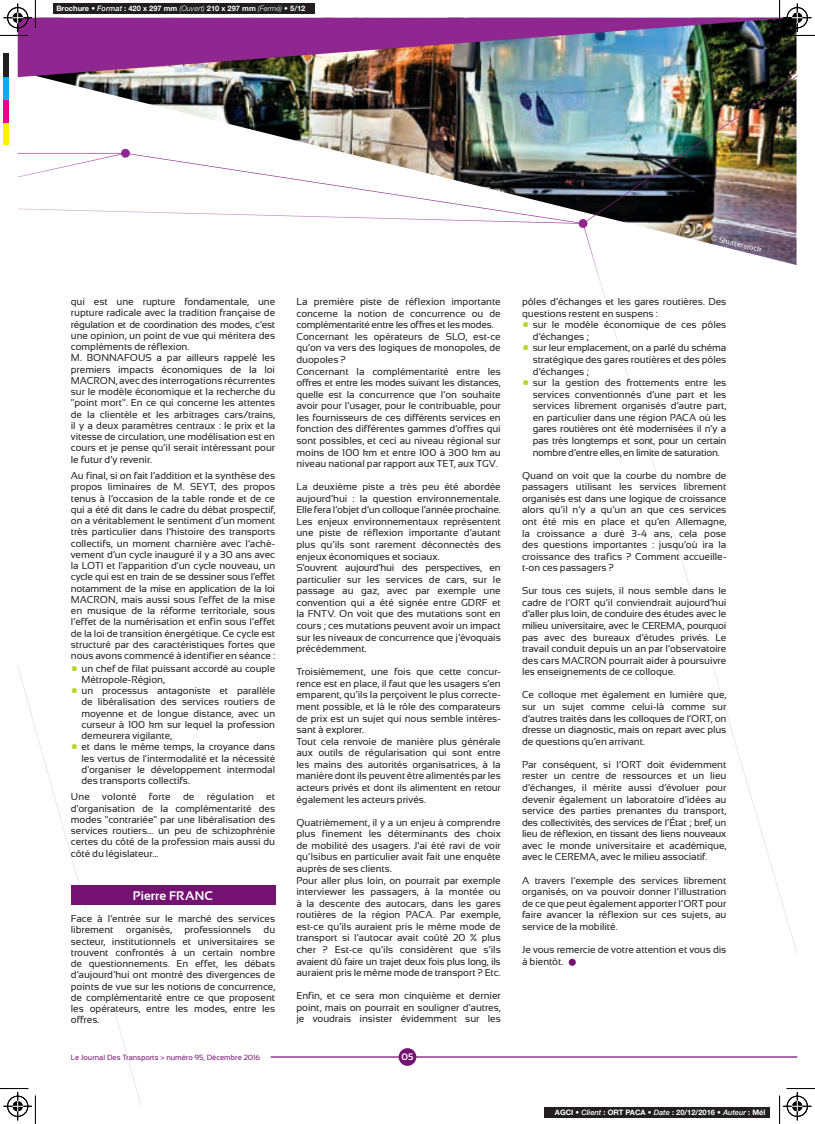
<style>
.page{position:relative;width:815px;height:1124px;background:#fff}
.page>*{position:absolute;margin:0;border:0;box-sizing:border-box;transform-origin:0 0}
.t1{font:700 12.5px "Sansation";letter-spacing:.01em;color:#fff}
.t2{font:10px/11.5px "Sansation";letter-spacing:-.005em;color:#231f20;text-align:justify}
.t3{font:700 9.38px "Sansation";color:#fff}
.t4{font:700 7.5px "Helvetica Neue LT Std";color:#fff}
.t5{font:7.5px "Sansation";color:#741272}
.s1{font-weight:500;font-style:italic}
.s2{font-weight:300;font-style:italic}
.s3{font-size:23.75px;color:#bcd531}
</style>
<div class="page">
<img style="left:18px;top:18px;width:774px;height:58px">
<img style="left:18px;top:666px;width:124px;height:440px">
<img style="left:584px;top:224px;width:213px;height:729px">
<img style="left:18px;top:76px;width:779px;height:148px">
<div style="left:121px;top:149px;width:9px;height:9px;background:#90268f;border-radius:50%"></div>
<div style="left:579px;top:219px;width:9px;height:9px;background:#90268f;border-radius:50%"></div>
<div style="left:71px;top:885px;width:204px;height:19px;background:#741272"></div>
<div style="left:569px;top:958px;width:7px;height:7px;background:#741272;border-radius:50%"></div>
<hr style="left:271px;top:1056px;width:526px;height:1px;background:#741272">
<div style="left:399px;top:1047px;width:17px;height:18px;background:#741272;border-radius:50%"></div>
<svg style="left:0;top:0;width:36px;height:36px"></svg>
<svg style="left:779px;top:1088px;width:36px;height:35px"></svg>
<svg style="left:779px;top:0;width:36px;height:36px"></svg>
<svg style="left:0;top:1087px;width:36px;height:36px"></svg>
<div style="left:4px;top:122px;width:5px;height:23px;background:#fff101"></div>
<div style="left:4px;top:99px;width:5px;height:23px;background:#ed028c"></div>
<div style="left:4px;top:76px;width:5px;height:23px;background:#00aeef"></div>
<div style="left:4px;top:53px;width:5px;height:23px;background:#231f20"></div>
<div style="left:53px;top:4px;width:261px;height:10px;background:#231f20"></div>
<div style="left:544px;top:1107px;width:225px;height:10px;background:#231f20"></div>
<svg style="left:711px;top:235px;width:51px;height:17px"></svg>
<p class="t4" style="left:56px;top:4px;width:251px">Brochure • <span class="s1">Format</span> : 420 x 297 mm <span class="s2">(Ouvert)</span> 210 x 297 mm <span class="s2">(Fermé)</span> • 5/12</p>
<p class="t2" style="left:71px;top:296px;width:206px;text-align:left">qui est une rupture fondamentale, une rupture radicale avec la tradition française de régulation et de coordination des modes, c’est une opinion, un point de vue qui méritera des compléments de réflexion.<br>M. BONNAFOUS a par ailleurs rappelé les premiers impacts économiques de la loi MACRON, avec des interrogations récurrentes sur le modèle économique et la recherche du "point mort". En ce qui concerne les attentes de la clientèle et les arbitrages cars/trains, il y a deux paramètres centraux : le prix et la vitesse de circulation, une modélisation est en cours et je pense qu’il serait intéressant pour le futur d’y revenir.</p>
<p class="t2" style="left:71px;top:470px;width:206px">Au final, si on fait l’addition et la synthèse des propos liminaires de M. SEYT, des propos tenus à l‘occasion de la table ronde et de ce qui a été dit dans le cadre du débat prospectif, on a véritablement le sentiment d’un moment très particulier dans l’histoire des transports collectifs, un moment charnière avec l’achè&shy;vement d’un cycle inauguré il y a 30 ans avec la LOTI et l'apparition d'un cycle nouveau, un cycle qui est en train de se dessiner sous l’effet notamment de la mise en application de la loi MACRON, mais aussi sous l'effet de la mise en musique de la réforme territoriale, sous l’effet de la numérisation et enfin sous l’effet de la loi de transition énergétique. Ce cycle est structuré par des caractéristiques fortes que nous avons commencé à identifier en séance :</p>
<p class="t2" style="left:81px;top:662px;width:195px;text-indent:-11px"><span class="s3">•</span> un chef de filat puissant accordé au couple<br>Métropole-Région,</p>
<p class="t2" style="left:81px;top:685px;width:195px;text-indent:-11px"><span class="s3">•</span> un processus antagoniste et parallèle de libéralisation des services routiers de moyenne et de longue distance, avec un curseur à 100 km sur lequel la profession demeurera vigilante,</p>
<p class="t2" style="left:81px;top:741px;width:195px;text-indent:-11px"><span class="s3">•</span> et dans le même temps, la croyance dans les vertus de l'intermodalité et la nécessité d'organiser le développement intermodal des transports collectifs.</p>
<p class="t2" style="left:71px;top:791px;width:206px">Une volonté forte de régulation et d'organisation de la complémentarité des modes "contrariée" par une libéralisation des services routiers... un peu de schizophrénie certes du côté de la profession mais aussi du côté du législateur...</p>
<p class="t1" style="left:133px;top:888px;width:82px">Pierre FRANC</p>
<p class="t2" style="left:71px;top:912px;width:206px">Face à l’entrée sur le marché des services librement organisés, professionnels du secteur, institutionnels et universitaires se trouvent confrontés à un certain nombre de questionnements. En effet, les débats d’aujourd’hui ont montré des divergences de points de vue sur les notions de concurrence, de complémentarité entre ce que proposent les opérateurs, entre les modes, entre les offres.</p>
<p class="t2" style="left:296px;top:296px;width:206px;text-align:left">La première piste de réflexion importante concerne la notion de concurrence ou de complémentarité entre les offres et les modes.<br>Concernant les opérateurs de SLO, est-ce qu’on va vers des logiques de monopoles, de duopoles ?<br>Concernant la complémentarité entre les offres et entre les modes suivant les distances, quelle est la concurrence que l’on souhaite avoir pour l’usager, pour le contribuable, pour les fournisseurs de ces différents services en fonction des différentes gammes d’offres qui sont possibles, et ceci au niveau régional sur moins de 100 km et entre 100 à 300 km au niveau national par rapport aux TET, aux TGV.</p>
<p class="t2" style="left:296px;top:481px;width:206px;text-align:left">La deuxième piste a très peu été abordée aujourd’hui : la question environnementale.<br>Elle fera l’objet d’un colloque l’année prochaine.<br>Les enjeux environnementaux représentent une piste de réflexion importante d’autant plus qu’ils sont rarement déconnectés des enjeux économiques et sociaux.<br>S’ouvrent aujourd’hui des perspectives, en particulier sur les services de cars, sur le passage au gaz, avec par exemple une convention qui a été signée entre GDRF et la FNTV. On voit que des mutations sont en cours ; ces mutations peuvent avoir un impact sur les niveaux de concurrence que j’évoquais précédemment.</p>
<p class="t2" style="left:296px;top:666px;width:206px;text-align:left">Troisièmement, une fois que cette concur&shy;rence est en place, il faut que les usagers s’en emparent, qu’ils la perçoivent le plus correcte&shy;ment possible, et là le rôle des comparateurs de prix est un sujet qui nous semble intéres&shy;sant à explorer.<br>Tout cela renvoie de manière plus générale aux outils de régularisation qui sont entre les mains des autorités organisatrices, à la manière dont ils peuvent être alimentés par les acteurs privés et dont ils alimentent en retour également les acteurs privés.</p>
<p class="t2" style="left:296px;top:816px;width:206px;text-align:left">Quatrièmement, il y a un enjeu à comprendre plus finement les déterminants des choix de mobilité des usagers. J’ai été ravi de voir qu’Isibus en particulier avait fait une enquête auprès de ses clients.<br>Pour aller plus loin, on pourrait par exemple interviewer les passagers, à la montée ou à la descente des autocars, dans les gares routières de la région PACA. Par exemple, est-ce qu’ils auraient pris le même mode de transport si l’autocar avait coûté 20 % plus cher ? Est-ce qu’ils considèrent que s’ils avaient dû faire un trajet deux fois plus long, ils auraient pris le même mode de transport ? Etc.</p>
<p class="t2" style="left:296px;top:989px;width:206px">Enfin, et ce sera mon cinquième et dernier point, mais on pourrait en souligner d’autres, je voudrais insister évidemment sur les</p>
<p class="t5" style="left:71px;top:1052px;width:191px">Le Journal Des Transports &gt; numéro 95, Décembre 2016</p>
<p class="t3" style="left:402px;top:1051px;width:13px">05</p>
<p class="t2" style="left:522px;top:296px;width:206px">pôles d’échanges et les gares routières. Des questions restent en suspens :</p>
<p class="t2" style="left:533px;top:319px;width:195px;text-indent:-11px"><span class="s3">•</span> sur le modèle économique de ces pôles d’échanges ;</p>
<p class="t2" style="left:533px;top:342px;width:195px;text-indent:-11px"><span class="s3">•</span> sur leur emplacement, on a parlé du schéma stratégique des gares routières et des pôles d’échanges ;</p>
<p class="t2" style="left:533px;top:377px;width:195px;text-indent:-11px"><span class="s3">•</span> sur la gestion des frottements entre les services conventionnés d’une part et les services librement organisés d’autre part, en particulier dans une région PACA où les gares routières ont été modernisées il n’y a pas très longtemps et sont, pour un certain nombre d’entre elles, en limite de saturation.</p>
<p class="t2" style="left:522px;top:469px;width:206px">Quand on voit que la courbe du nombre de passagers utilisant les services librement organisés est dans une logique de croissance alors qu’il n’y a qu’un an que ces services ont été mis en place et qu’en Allemagne, la croissance a duré 3-4 ans, cela pose des questions importantes : jusqu’où ira la croissance des trafics ? Comment accueille&shy;t-on ces passagers ?</p>
<p class="t2" style="left:522px;top:585px;width:206px">Sur tous ces sujets, il nous semble dans le cadre de l’ORT qu’il conviendrait aujourd’hui d’aller plus loin, de conduire des études avec le milieu universitaire, avec le CEREMA, pourquoi pas avec des bureaux d’études privés. Le travail conduit depuis un an par l’observatoire des cars MACRON pourrait aider à poursuivre les enseignements de ce colloque.</p>
<p class="t2" style="left:522px;top:689px;width:206px">Ce colloque met également en lumière que, sur un sujet comme celui-là comme sur d’autres traités dans les colloques de l’ORT, on dresse un diagnostic, mais on repart avec plus de questions qu’en arrivant.</p>
<p class="t2" style="left:522px;top:758px;width:206px">Par conséquent, si l’ORT doit évidemment rester un centre de ressources et un lieu d’échanges, il mérite aussi d’évoluer pour devenir également un laboratoire d’idées au service des parties prenantes du transport, des collectivités, des services de l’État ; bref, un lieu de réflexion, en tissant des liens nouveaux avec le monde universitaire et académique, avec le CEREMA, avec le milieu associatif.</p>
<p class="t2" style="left:522px;top:874px;width:206px">A travers l’exemple des services librement organisés, on va pouvoir donner l’illustration de ce que peut également apporter l’ORT pour faire avancer la réflexion sur ces sujets, au service de la mobilité.</p>
<p class="t2" style="left:522px;top:943px;width:206px">Je vous remercie de votre attention et vous dis à bientôt.</p>
<p class="t4" style="left:555px;top:1107px;width:212px">AGCI • <span class="s1">Client</span> : ORT PACA • <span class="s1">Date</span> : 20/12/2016 • <span class="s1">Auteur</span> : Mél</p>
</div>
